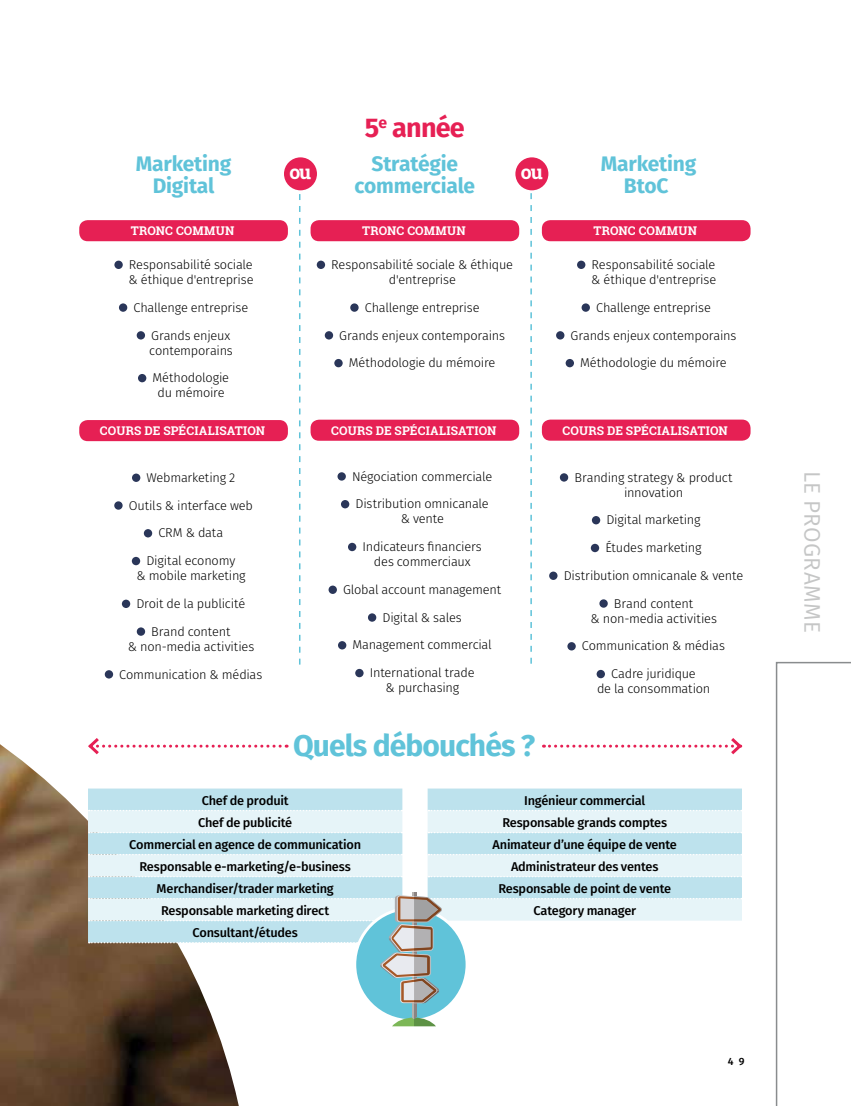
<style>
.page{position:relative;width:851px;height:1106px;background:#fff}
.page>*{position:absolute;margin:0;border:0;box-sizing:border-box;transform-origin:0 0}
.t1{font:700 30px "Fira Sans";letter-spacing:-.03em;color:#60c3d9}
.t2{font:700 27px "Fira Sans";letter-spacing:-.03em;color:#e62054}
.t3{font:22.5px "Fira Sans";letter-spacing:.005em;color:#c5c6c6}
.t4{font:700 21px/22.5px "Fira Sans";letter-spacing:-.01em;color:#60c3d9;text-align:center}
.t5{font:700 19.5px "Roboto Slab";color:#fff}
.t6{font:300 12.75px/27.8px "Fira Sans";letter-spacing:-.015em;color:#000;text-align:center}
.t7{font:500 12.75px/22px "Fira Sans";letter-spacing:-.02em;color:#000;text-align:center}
.t8{font:700 12px "Roboto Slab";letter-spacing:.015em;color:#fff}
.t9{font:500 10.5px "Fira Sans";color:#000}
</style>
<div class="page">
<svg style="left:0;top:630px;width:239px;height:476px"></svg>
<svg style="left:86px;top:734px;width:194px;height:23px"></svg>
<svg style="left:543px;top:738px;width:200px;height:17px"></svg>
<div style="left:355px;top:908px;width:112px;height:112px;background:#60c3d9;border-radius:50%"></div>
<hr style="left:412px;top:892px;width:2px;height:124px;background:#b5b2ae">
<svg style="left:392px;top:1016px;width:44px;height:10px"></svg>
<hr style="left:414px;top:892px;width:2px;height:124px;background:#8a8382">
<svg style="left:88px;top:788px;width:654px;height:215px"></svg>
<svg style="left:299px;top:194px;width:1px;height:470px"></svg>
<svg style="left:530px;top:193px;width:2px;height:470px"></svg>
<div style="left:79px;top:220px;width:209px;height:21px;background:#e62054;border-radius:9px"></div>
<div style="left:114px;top:261px;width:9px;height:8px;background:#2a3659;border-radius:50%"></div>
<div style="left:119px;top:303px;width:8px;height:9px;background:#2a3659;border-radius:50%"></div>
<div style="left:137px;top:331px;width:8px;height:8px;background:#2a3659;border-radius:50%"></div>
<div style="left:138px;top:374px;width:8px;height:8px;background:#2a3659;border-radius:50%"></div>
<div style="left:79px;top:420px;width:209px;height:21px;background:#e62054;border-radius:9px"></div>
<div style="left:132px;top:473px;width:8px;height:9px;background:#2a3659;border-radius:50%"></div>
<div style="left:114px;top:501px;width:9px;height:8px;background:#2a3659;border-radius:50%"></div>
<div style="left:144px;top:529px;width:8px;height:8px;background:#2a3659;border-radius:50%"></div>
<div style="left:132px;top:557px;width:8px;height:8px;background:#2a3659;border-radius:50%"></div>
<div style="left:122px;top:599px;width:8px;height:9px;background:#2a3659;border-radius:50%"></div>
<div style="left:137px;top:627px;width:8px;height:9px;background:#2a3659;border-radius:50%"></div>
<div style="left:105px;top:670px;width:8px;height:8px;background:#2a3659;border-radius:50%"></div>
<div style="left:310px;top:220px;width:209px;height:21px;background:#e62054;border-radius:9px"></div>
<div style="left:317px;top:261px;width:8px;height:8px;background:#2a3659;border-radius:50%"></div>
<div style="left:350px;top:303px;width:8px;height:9px;background:#2a3659;border-radius:50%"></div>
<div style="left:325px;top:331px;width:8px;height:8px;background:#2a3659;border-radius:50%"></div>
<div style="left:334px;top:359px;width:8px;height:8px;background:#2a3659;border-radius:50%"></div>
<div style="left:310px;top:419px;width:209px;height:22px;background:#e62054;border-radius:9px"></div>
<div style="left:337px;top:472px;width:9px;height:8px;background:#2a3659;border-radius:50%"></div>
<div style="left:341px;top:500px;width:8px;height:8px;background:#2a3659;border-radius:50%"></div>
<div style="left:348px;top:543px;width:8px;height:8px;background:#2a3659;border-radius:50%"></div>
<div style="left:328px;top:585px;width:9px;height:9px;background:#2a3659;border-radius:50%"></div>
<div style="left:368px;top:613px;width:8px;height:8px;background:#2a3659;border-radius:50%"></div>
<div style="left:338px;top:641px;width:8px;height:8px;background:#2a3659;border-radius:50%"></div>
<div style="left:355px;top:669px;width:8px;height:8px;background:#2a3659;border-radius:50%"></div>
<div style="left:283px;top:156px;width:35px;height:35px;background:#e62054;border-radius:50%"></div>
<div style="left:282px;top:155px;width:37px;height:37px;border:2px solid #fff;border-radius:50%"></div>
<div style="left:514px;top:156px;width:35px;height:35px;background:#e62054;border-radius:50%"></div>
<div style="left:513px;top:155px;width:37px;height:37px;border:2px solid #fff;border-radius:50%"></div>
<div style="left:542px;top:220px;width:208px;height:21px;background:#e62054;border-radius:9px"></div>
<div style="left:577px;top:261px;width:8px;height:8px;background:#2a3659;border-radius:50%"></div>
<div style="left:581px;top:303px;width:9px;height:9px;background:#2a3659;border-radius:50%"></div>
<div style="left:556px;top:331px;width:8px;height:8px;background:#2a3659;border-radius:50%"></div>
<div style="left:565px;top:359px;width:9px;height:8px;background:#2a3659;border-radius:50%"></div>
<div style="left:542px;top:419px;width:208px;height:21px;background:#e62054;border-radius:9px"></div>
<div style="left:559px;top:473px;width:9px;height:8px;background:#2a3659;border-radius:50%"></div>
<div style="left:591px;top:516px;width:9px;height:8px;background:#2a3659;border-radius:50%"></div>
<div style="left:590px;top:544px;width:9px;height:8px;background:#2a3659;border-radius:50%"></div>
<div style="left:549px;top:571px;width:8px;height:9px;background:#2a3659;border-radius:50%"></div>
<div style="left:599px;top:599px;width:8px;height:8px;background:#2a3659;border-radius:50%"></div>
<div style="left:567px;top:642px;width:8px;height:8px;background:#2a3659;border-radius:50%"></div>
<div style="left:596px;top:670px;width:9px;height:8px;background:#2a3659;border-radius:50%"></div>
<svg style="left:775px;top:661px;width:75px;height:445px"></svg>
<h3 class="t4" style="left:136px;top:151px;width:97px">Marketing<br>Digital</h3>
<p class="t8" style="left:131px;top:223px;width:105px">TRONC COMMUN</p>
<p class="t6" style="left:129px;top:257px;width:126px;line-height:15px;text-align:left">Responsabilité sociale &amp; éthique d'entreprise</p>
<p class="t6" style="left:133px;top:293px;width:116px">Challenge entreprise<br>Grands enjeux</p>
<p class="t6" style="left:149px;top:336px;width:85px;text-align:left">contemporains<br>Méthodologie</p>
<p class="t6" style="left:157px;top:379px;width:69px">du mémoire</p>
<p class="t8" style="left:100px;top:423px;width:167px">COURS DE SPÉCIALISATION</p>
<p class="t6" style="left:129px;top:463px;width:126px">Webmarketing 2<br>Outils &amp; interface web<br>CRM &amp; data<br>Digital economy</p>
<p class="t6" style="left:136px;top:562px;width:111px">&amp; mobile marketing<br>Droit de la publicité<br>Brand content</p>
<p class="t6" style="left:119px;top:632px;width:144px">&amp; non-media activities<br>Communication &amp; médias</p>
<h2 class="t2" style="left:365px;top:104px;width:102px">5<sup>e</sup> année</h2>
<h3 class="t4" style="left:354px;top:151px;width:122px">Stratégie commerciale</h3>
<p class="t8" style="left:362px;top:223px;width:105px">TRONC COMMUN</p>
<p class="t6" style="left:331px;top:257px;width:183px;line-height:15px">Responsabilité sociale &amp; éthique d'entreprise</p>
<p class="t6" style="left:339px;top:293px;width:167px">Challenge entreprise<br>Grands enjeux contemporains<br>Méthodologie du mémoire</p>
<h3 class="t5" style="left:289px;top:159px;width:23px">ou</h3>
<h3 class="t5" style="left:521px;top:159px;width:23px">ou</h3>
<h3 class="t4" style="left:600px;top:151px;width:97px">Marketing<br>BtoC</h3>
<p class="t8" style="left:593px;top:223px;width:105px">TRONC COMMUN</p>
<p class="t6" style="left:591px;top:257px;width:126px;line-height:15px;text-align:left">Responsabilité sociale &amp; éthique d'entreprise</p>
<p class="t6" style="left:570px;top:293px;width:167px">Challenge entreprise<br>Grands enjeux contemporains<br>Méthodologie du mémoire</p>
<p class="t8" style="left:331px;top:422px;width:167px">COURS DE SPÉCIALISATION</p>
<p class="t6" style="left:352px;top:462px;width:142px;text-align:left">Négociation commerciale<br>Distribution omnicanale</p>
<p class="t6" style="left:362px;top:505px;width:121px">&amp; vente<br>Indicateurs financiers</p>
<p class="t6" style="left:343px;top:548px;width:160px">des commerciaux<br>Global account management<br>Digital &amp; sales<br>Management commercial<br>International trade</p>
<p class="t6" style="left:385px;top:674px;width:75px">&amp; purchasing</p>
<h1 class="t1" style="left:293px;top:720px;width:244px">Quels débouchés ?</h1>
<p class="t8" style="left:562px;top:422px;width:167px">COURS DE SPÉCIALISATION</p>
<p class="t6" style="left:574px;top:469px;width:159px;line-height:15px">Branding strategy &amp; product innovation</p>
<p class="t6" style="left:563px;top:506px;width:181px">Digital marketing<br>Études marketing<br>Distribution omnicanale &amp; vente<br>Brand content</p>
<p class="t6" style="left:582px;top:604px;width:144px">&amp; non-media activities<br>Communication &amp; médias<br>Cadre juridique</p>
<p class="t6" style="left:597px;top:675px;width:115px">de la consommation</p>
<p class="t7" style="left:129px;top:788px;width:233px">Chef de produit<br>Chef de publicité<br>Commercial en agence de communication<br>Responsable e-marketing/e-business<br>Merchandiser/trader marketing<br>Responsable marketing direct<br>Consultant/études</p>
<p class="t7" style="left:492px;top:788px;width:186px">Ingénieur commercial<br>Responsable grands comptes<br>Animateur d’une équipe de vente<br>Administrateur des ventes<br>Responsable de point de vente<br>Category manager</p>
<p class="t9" style="left:727px;top:1053px;width:18px">4 9</p>
<h3 class="t3" style="left:829px;top:471px;width:163px;rotate:90deg">LE PROGRAMME</h3>
</div>
